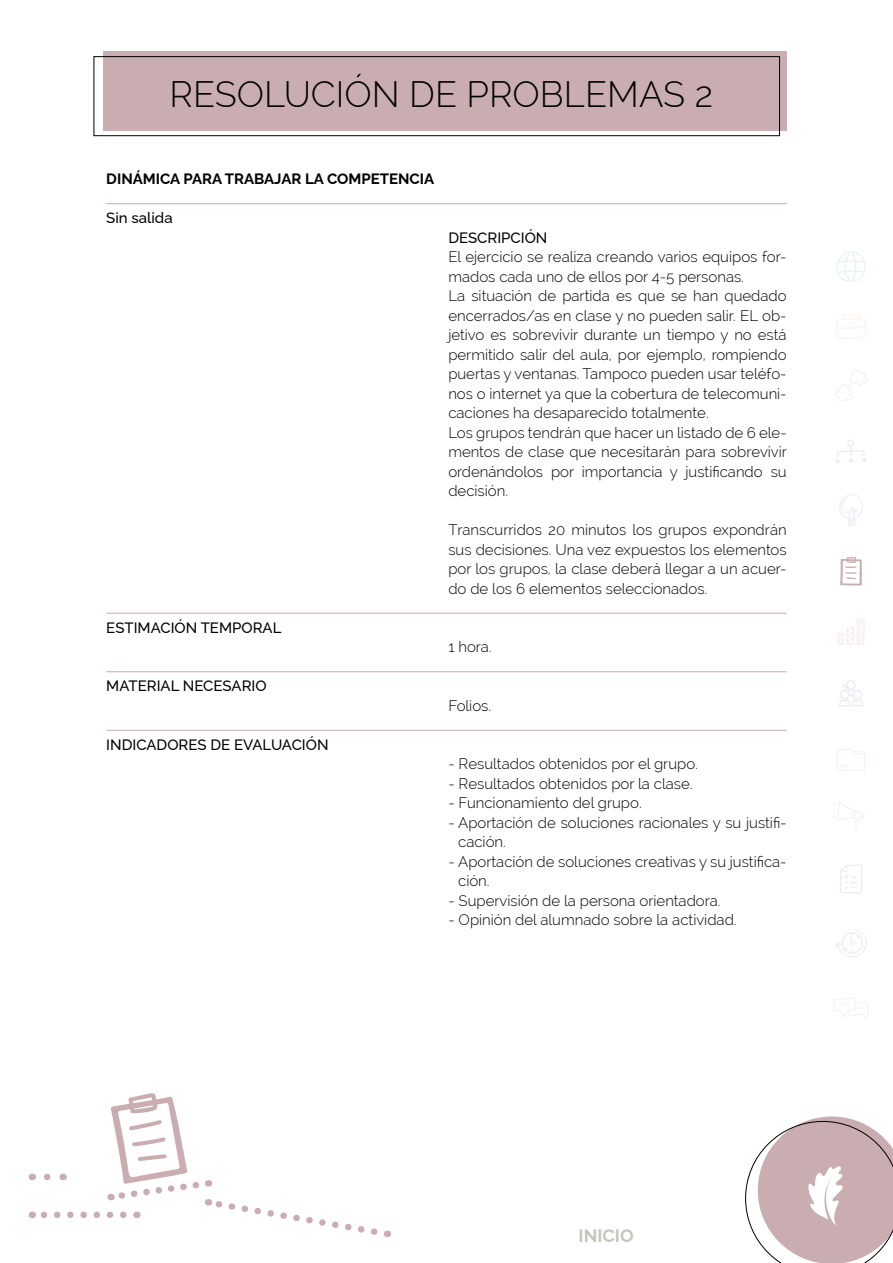
<style>
.page{position:relative;width:893px;height:1263px;background:#fff}
.page>*{position:absolute;margin:0;border:0;box-sizing:border-box;transform-origin:0 0}
.t1{font:300 36px "Raleway";color:#000}
.t2{font:700 18px "Raleway";color:#c6c5ba}
.t3{font:300 15px/19.5px "Raleway";color:#000}
.t4{font:500 15px "Raleway";color:#000}
.t5{font:700 15px "Raleway";color:#000}
</style>
<div class="page">
<svg style="left:832px;top:802px;width:33px;height:27px"></svg>
<svg style="left:836px;top:314px;width:30px;height:25px"></svg>
<svg style="left:836px;top:251px;width:30px;height:31px"></svg>
<svg style="left:835px;top:369px;width:33px;height:33px"></svg>
<svg style="left:839px;top:494px;width:24px;height:32px"></svg>
<svg style="left:837px;top:619px;width:28px;height:26px"></svg>
<svg style="left:840px;top:865px;width:22px;height:28px"></svg>
<svg style="left:836px;top:440px;width:30px;height:23px"></svg>
<svg style="left:835px;top:929px;width:32px;height:29px"></svg>
<svg style="left:837px;top:749px;width:28px;height:21px"></svg>
<svg style="left:833px;top:998px;width:36px;height:21px"></svg>
<svg style="left:839px;top:680px;width:24px;height:26px"></svg>
<svg style="left:840px;top:557px;width:22px;height:29px"></svg>
<hr style="left:106px;top:203px;width:681px;height:1px;background:#c9adb1">
<hr style="left:106px;top:613px;width:681px;height:1px;background:#c9adb1">
<hr style="left:106px;top:671px;width:681px;height:1px;background:#c9adb1">
<hr style="left:106px;top:730px;width:681px;height:1px;background:#c9adb1">
<div style="left:103px;top:52px;width:684px;height:79px;background:#c9adb1"></div>
<div style="left:94px;top:56px;width:686px;height:80px;border:1px solid #000"></div>
<svg style="left:745px;top:1116px;width:148px;height:147px"></svg>
<svg style="left:32px;top:1093px;width:356px;height:144px"></svg>
<h1 class="t1" style="left:169px;top:73px;width:545px">RESOLUCIÓN DE PROBLEMAS 2</h1>
<p class="t5" style="left:106px;top:167px;width:329px">DINÁMICA PARA TRABAJAR LA COMPETENCIA</p>
<p class="t4" style="left:106px;top:206px;width:68px">Sin salida</p>
<p class="t4" style="left:106px;top:615px;width:177px">ESTIMACIÓN TEMPORAL</p>
<p class="t4" style="left:106px;top:674px;width:162px">MATERIAL NECESARIO</p>
<p class="t4" style="left:106px;top:732px;width:224px">INDICADORES DE EVALUACIÓN</p>
<p class="t4" style="left:448px;top:225px;width:101px">DESCRIPCIÓN</p>
<p class="t3" style="left:448px;top:247px;width:340px">El ejercicio se realiza creando varios equipos for&shy;mados cada uno de ellos por 4-5 personas.<br>La situación de partida es que se han quedado encerrados/as en clase y no pueden salir. EL ob&shy;jetivo es sobrevivir durante un tiempo y no está permitido salir del aula, por ejemplo, rompiendo puertas y ventanas. Tampoco pueden usar teléfo&shy;nos o internet ya que la cobertura de telecomuni&shy;caciones ha desaparecido totalmente.<br>Los grupos tendrán que hacer un listado de 6 ele&shy;mentos de clase que necesitarán para sobrevivir ordenándolos por importancia y justificando su decisión.</p>
<p class="t3" style="left:448px;top:520px;width:340px;text-align:justify">Transcurridos 20 minutos los grupos expondrán sus decisiones. Una vez expuestos los elementos por los grupos, la clase deberá llegar a un acuer&shy;do de los 6 elementos seleccionados.</p>
<p class="t3" style="left:448px;top:637px;width:45px">1 hora.</p>
<p class="t3" style="left:448px;top:696px;width:44px">Folios.</p>
<p class="t3" style="left:448px;top:754px;width:251px">- Resultados obtenidos por el grupo.</p>
<p class="t3" style="left:448px;top:774px;width:246px">- Resultados obtenidos por la clase.</p>
<p class="t3" style="left:448px;top:793px;width:195px">- Funcionamiento del grupo.</p>
<p class="t3" style="left:458px;top:813px;width:330px;text-indent:-10px">- Aportación de soluciones racionales y su justifi&shy;cación.</p>
<p class="t3" style="left:458px;top:852px;width:330px;text-indent:-10px">- Aportación de soluciones creativas y su justifica&shy;ción.</p>
<p class="t3" style="left:448px;top:891px;width:274px">- Supervisión de la persona orientadora.</p>
<p class="t3" style="left:448px;top:910px;width:290px">- Opinión del alumnado sobre la actividad.</p>
<p class="t2" style="left:579px;top:1221px;width:57px">INICIO</p>
</div>
